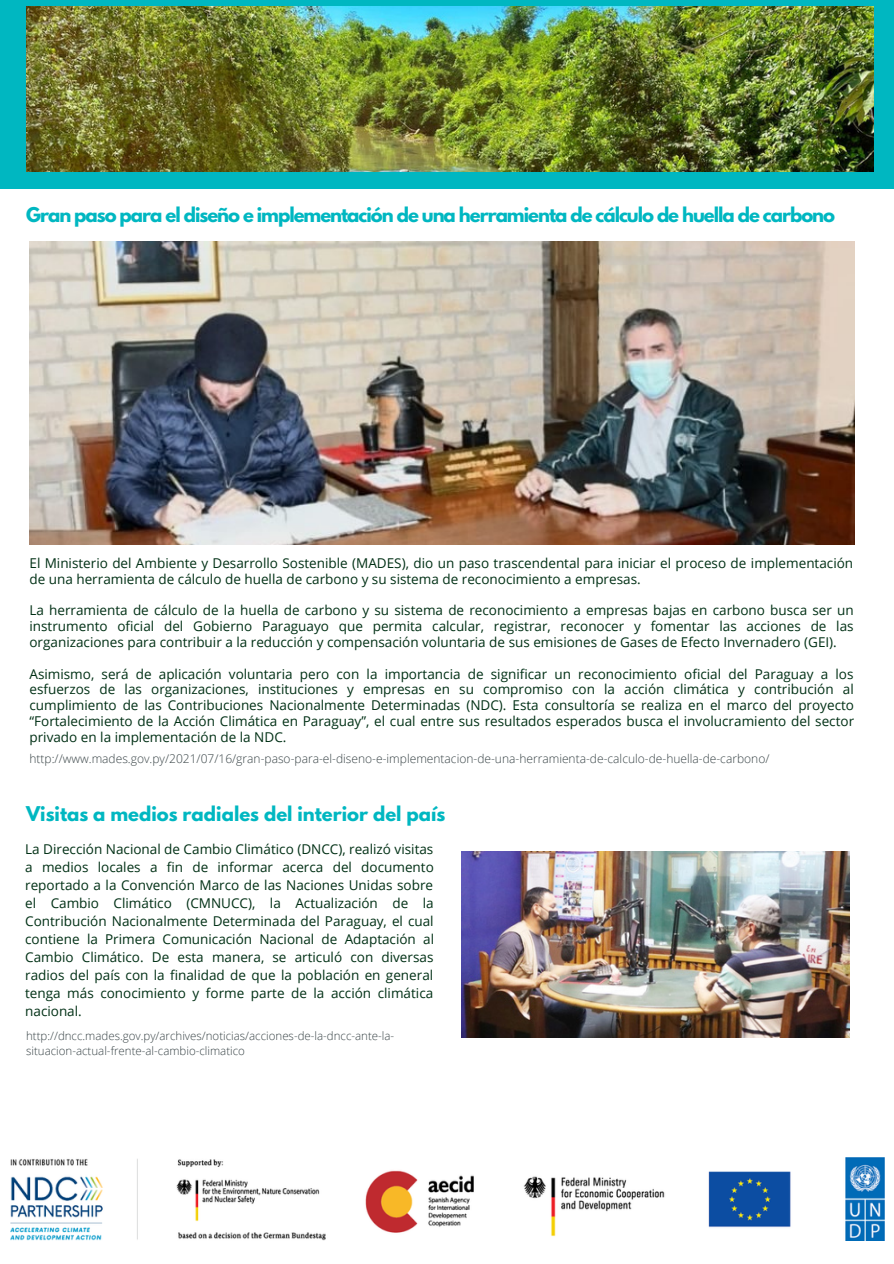
<style>
.page{position:relative;width:894px;height:1264px;background:#fff}
.page>*{position:absolute;margin:0;border:0;box-sizing:border-box;transform-origin:0 0}
.t1{font:700 18px "League Spartan";letter-spacing:-.055em;color:#00b7c1}
.t2{font:700 18px "League Spartan";color:#00b7c1}
.t3{font:13.5px/18px "Open Sans";color:#013015;text-align:justify}
.t4{font:300 12px "Open Sans";color:#394447}
.t5{font:300 11.55px/15.3px "Open Sans";color:#394447}
</style>
<div class="page">
<div style="left:0;top:0;width:893px;height:1263px;background:#00b7c1"></div>
<div style="left:0;top:190px;width:893px;height:1073px;background:#fff"></div>
<img style="left:29px;top:242px;width:825px;height:303px">
<img style="left:11px;top:1157px;width:872px;height:82px">
<img style="left:26px;top:7px;width:847px;height:164px">
<img style="left:461px;top:851px;width:388px;height:186px">
<p class="t1" style="left:26px;top:205px;width:810px">Gran paso para el diseño e implementación de una herramienta de cálculo de huella de carbono</p>
<p class="t3" style="left:29px;top:555px;width:825px;line-height:15.8px">El Ministerio del Ambiente y Desarrollo Sostenible (MADES), dio un paso trascendental para iniciar el proceso de implementación de una herramienta de cálculo de huella de carbono y su sistema de reconocimiento a empresas.</p>
<p class="t3" style="left:29px;top:602px;width:825px;line-height:15.8px">La herramienta de cálculo de la huella de carbono y su sistema de reconocimiento a empresas bajas en carbono busca ser un instrumento oficial del Gobierno Paraguayo que permita calcular, registrar, reconocer y fomentar las acciones de las organizaciones para contribuir a la reducción y compensación voluntaria de sus emisiones de Gases de Efecto Invernadero (GEI).</p>
<p class="t3" style="left:29px;top:665px;width:826px;line-height:15.8px">Asimismo, será de aplicación voluntaria pero con la importancia de significar un reconocimiento oficial del Paraguay a los esfuerzos de las organizaciones, instituciones y empresas en su compromiso con la acción climática y contribución al cumplimiento de las Contribuciones Nacionalmente Determinadas (NDC). Esta consultoría se realiza en el marco del proyecto “Fortalecimiento de la Acción Climática en Paraguay”, el cual entre sus resultados esperados busca el involucramiento del sector privado en la implementación de la NDC.</p>
<p class="t4" style="left:29px;top:750px;width:741px">http://www.mades.gov.py/2021/07/16/gran-paso-para-el-diseno-e-implementacion-de-una-herramienta-de-calculo-de-huella-de-carbono/</p>
<p class="t2" style="left:26px;top:804px;width:420px">Visitas a medios radiales del interior del país</p>
<p class="t3" style="left:25px;top:839px;width:410px">La Dirección Nacional de Cambio Climático (DNCC), realizó visitas a medios locales a fin de informar acerca del documento reportado a la Convención Marco de las Naciones Unidas sobre el Cambio Climático (CMNUCC), la Actualización de la Contribución Nacionalmente Determinada del Paraguay, el cual contiene la Primera Comunicación Nacional de Adaptación al Cambio Climático. De esta manera, se articuló con diversas radios del país con la finalidad de que la población en general tenga más conocimiento y forme parte de la acción climática nacional.</p>
<p class="t5" style="left:26px;top:1027px;width:369px">http://dncc.mades.gov.py/archives/noticias/acciones-de-la-dncc-ante-la&shy;situacion-actual-frente-al-cambio-climatico</p>
</div>
